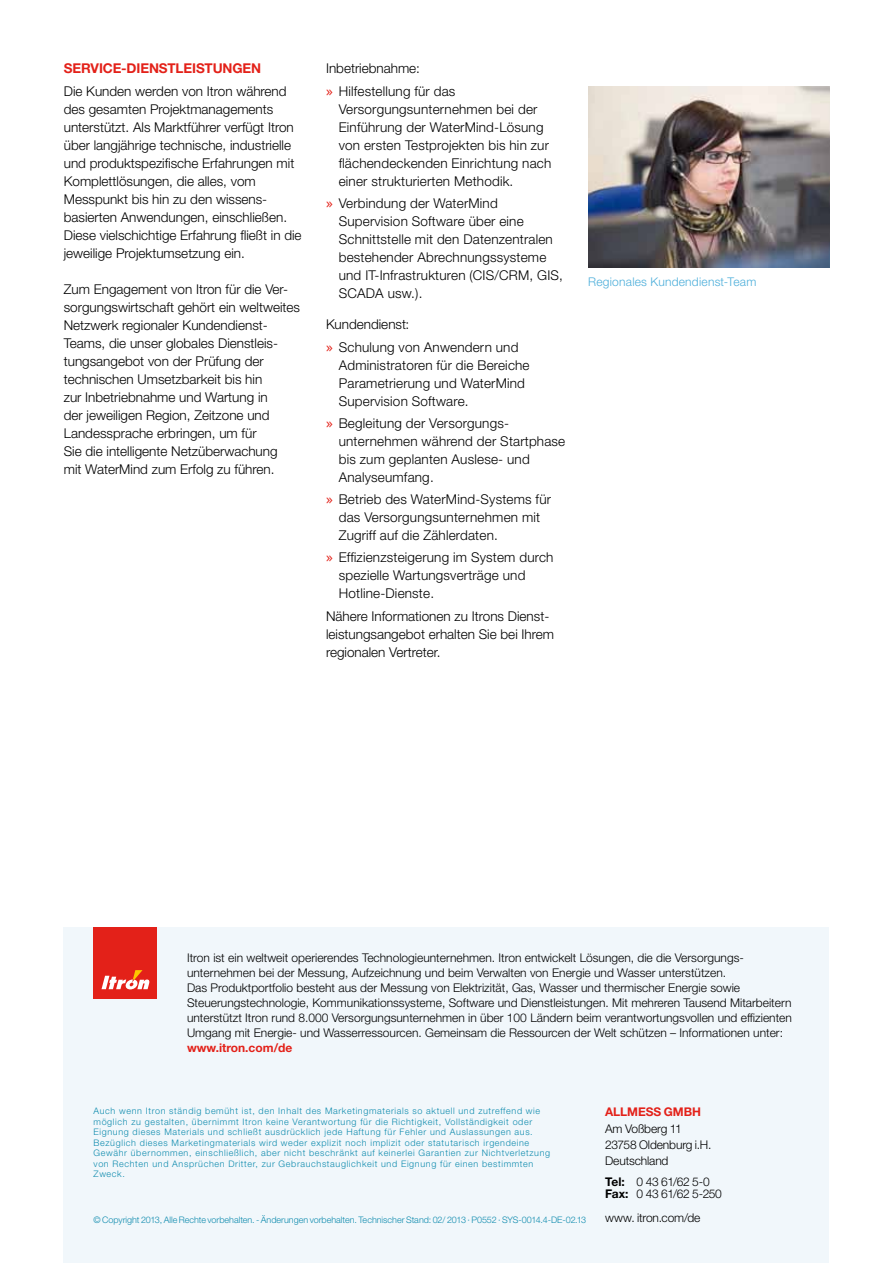
<style>
.page{position:relative;width:893px;height:1263px;background:#fff}
.page>*{position:absolute;margin:0;border:0;box-sizing:border-box;transform-origin:0 0}
.t1{font:300 13.5px/18px "Helvetica Neue LT Std";color:#000}
.t2{font:700 13.5px "Helvetica Neue LT Std";letter-spacing:-.01em;color:#e32119}
.t3{font:300 12px/15px "Helvetica Neue LT Std";color:#000}
.t4{font:300 12px/12px "Helvetica Neue LT Std";letter-spacing:-.02em;color:#000}
.t5{font:300 12px "Helvetica Neue LT Std";letter-spacing:.02em;color:#4caeda}
.t6{font:700 12px "Helvetica Neue LT Std";color:#e32119}
.t7{font:300 9px/10.5px "Helvetica Neue LT Std";letter-spacing:.07em;color:#0e8bae}
.t8{font:300 9px "Helvetica Neue LT Std";color:#0e8bae}
.s1{font-family:"Lucida Grande";font-weight:400;color:#e32119}
.s2{font-weight:700}
</style>
<div class="page">
<img style="left:588px;top:86px;width:241px;height:182px">
<div style="left:64px;top:927px;width:765px;height:336px;background:#f1f7fb"></div>
<div style="left:94px;top:927px;width:63px;height:72px;background:#e32119"></div>
<svg style="left:102px;top:970px;width:48px;height:19px"></svg>
<p class="t2" style="left:64px;top:60px;width:199px">SERVICE-DIENSTLEISTUNGEN</p>
<p class="t1" style="left:64px;top:82px;width:239px">Die Kunden werden von Itron während des gesamten Projektmanagements unterstützt. Als Marktführer verfügt Itron über langjährige technische, industrielle und produktspezifische Erfahrungen mit Komplettlösungen, die alles, vom Messpunkt bis hin zu den wissens&shy;basierten Anwendungen, einschließen.<br>Diese vielschichtige Erfahrung fließt in die jeweilige Projektumsetzung ein.</p>
<p class="t1" style="left:64px;top:280px;width:238px">Zum Engagement von Itron für die Ver&shy;sorgungswirtschaft gehört ein weltweites Netzwerk regionaler Kundendienst-Teams, die unser globales Dienstleis&shy;tungsangebot von der Prüfung der technischen Umsetzbarkeit bis hin<br>zur Inbetriebnahme und Wartung in<br>der jeweiligen Region, Zeitzone und Landessprache erbringen, um für<br>Sie die intelligente Netzüberwachung<br>mit WaterMind zum Erfolg zu führen.</p>
<p class="t1" style="left:326px;top:57px;width:131px;line-height:22.5px">Inbetriebnahme:<br><span class="s1">»</span> Hilfestellung für das</p>
<p class="t1" style="left:339px;top:100px;width:214px">Versorgungsunternehmen bei der Einführung der WaterMind-Lösung von ersten Testprojekten bis hin zur flächendeckenden Einrichtung nach einer strukturierten Methodik.</p>
<p class="t1" style="left:339px;top:194px;width:226px;text-indent:-13px"><span class="s1">»</span> Verbindung der WaterMind<br>Supervision Software über eine<br>Schnittstelle mit den Datenzentralen bestehender Abrechnungssysteme und IT-Infrastrukturen (CIS/CRM, GIS,<br>SCADA usw.).</p>
<p class="t1" style="left:326px;top:313px;width:194px;line-height:22.2px">Kundendienst:<br><span class="s1">»</span> Schulung von Anwendern und</p>
<p class="t1" style="left:339px;top:355px;width:192px">Administratoren für die Bereiche<br>Parametrierung und WaterMind<br>Supervision Software.</p>
<p class="t1" style="left:339px;top:414px;width:228px;text-indent:-13px"><span class="s1">»</span> Begleitung der Versorgungs&shy;unternehmen während der Startphase bis zum geplanten Auslese- und<br>Analyseumfang.</p>
<p class="t1" style="left:339px;top:490px;width:214px;text-indent:-13px"><span class="s1">»</span> Betrieb des WaterMind-Systems für das Versorgungsunternehmen mit<br>Zugriff auf die Zählerdaten.</p>
<p class="t1" style="left:339px;top:548px;width:216px;text-indent:-13px"><span class="s1">»</span> Effizienzsteigerung im System durch spezielle Wartungsverträge und<br>Hotline-Dienste.</p>
<p class="t1" style="left:326px;top:606px;width:230px">Nähere Informationen zu Itrons Dienst&shy;leistungsangebot erhalten Sie bei Ihrem regionalen Vertreter.</p>
<p class="t5" style="left:588px;top:275px;width:170px">Regionales Kundendienst-Team</p>
<p class="t3" style="left:187px;top:950px;width:606px">Itron ist ein weltweit operierendes Technologieunternehmen. Itron entwickelt Lösungen, die die Versorgungs&shy;unternehmen bei der Messung, Aufzeichnung und beim Verwalten von Energie und Wasser unterstützen.<br>Das Produktportfolio besteht aus der Messung von Elektrizität, Gas, Wasser und thermischer Energie sowie Steuerungstechnologie, Kommunikationssysteme, Software und Dienstleistungen. Mit mehreren Tausend Mitarbeitern unterstützt Itron rund 8.000 Versorgungsunternehmen in über 100 Ländern beim verantwortungsvollen und effizienten Umgang mit Energie- und Wasserressourcen. Gemeinsam die Ressourcen der Welt schützen – Informationen unter:</p>
<p class="t6" style="left:187px;top:1040px;width:107px">www.itron.com/de</p>
<p class="t7" style="left:94px;top:1105px;width:458px">Auch wenn Itron ständig bemüht ist, den Inhalt des Marketingmaterials so aktuell und zutreffend wie möglich zu gestalten, übernimmt Itron keine Verantwortung für die Richtigkeit, Vollständigkeit oder Eignung dieses Materials und schließt ausdrücklich jede Haftung für Fehler und Auslassungen aus.<br>Bezüglich dieses Marketingmaterials wird weder explizit noch implizit oder statutarisch irgendeine Gewähr übernommen, einschließlich, aber nicht beschränkt auf keinerlei Garantien zur Nichtverletzung von Rechten und Ansprüchen Dritter, zur Gebrauchstauglichkeit und Eignung für einen bestimmten Zweck.</p>
<p class="t8" style="left:94px;top:1214px;width:494px">© Copyright 2013, Alle Rechte vorbehalten. - Änderungen vorbehalten. Technischer Stand: 02/ 2013 · P0552 · SYS-0014.4-DE-02.13</p>
<p class="t6" style="left:605px;top:1105px;width:18px">Allmess</p>
<p class="t6" style="left:664px;top:1105px;width:19px">Gmbh</p>
<p class="t3" style="left:605px;top:1120px;width:108px;line-height:16.2px">Am Voßberg 11<br>23758 Oldenburg i.H.<br>Deutschland</p>
<p class="t4" style="left:605px;top:1175px;width:118px"><span class="s2">Tel:</span> 0 43 61/62 5-0<br><span class="s2">Fax:</span> 0 43 61/62 5-250</p>
<p class="t3" style="left:605px;top:1210px;width:97px">www. itron.com/de</p>
</div>
